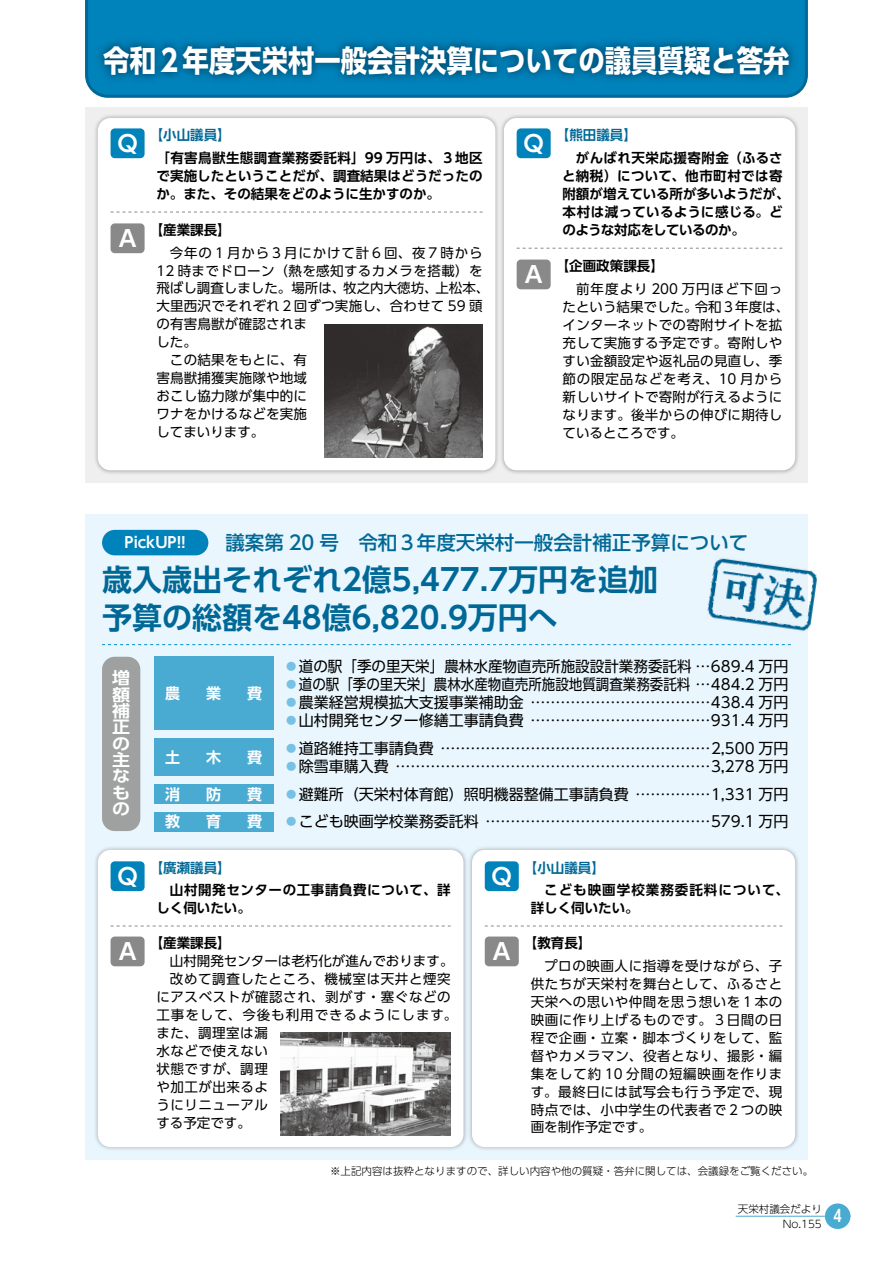
<style>
.page{position:relative;width:893px;height:1263px;background:#fff}
.page>*{position:absolute;margin:0;border:0;box-sizing:border-box;transform-origin:0 0}
.t1{font:700 30px/37.5px "UD Shin Go Pr 6 De";color:#006896}
.t2{font:700 30px "UD Shin Go Pr 6";color:#fff;scale:.88 1}
.t3{font:700 22.5px "UD Shin Go Pr 6 De";color:#fff}
.t4{font:500 19.5px "UD Shin Go Pr 6";color:#006896}
.t5{font:16.5px "UD Shin Go C Ofiz Pr 6 De B";color:#fff}
.t6{font:700 16.35px/16.4px "UD Shin Go Pr 6 De";color:#fff;text-align:justify;scale:1.1 1}
.t7{font:15px/18px "UD Shin Go Pr 6";color:#000;text-align:justify}
.t8{font:700 15px "UD Shin Go Pr 6 De";color:#fff}
.t9{font:13.5px/18px "UD Shin Go Pr 6";letter-spacing:.02em;color:#000}
.t10{font:700 13.5px/18px "UD Shin Go Pr 6 De";letter-spacing:.005em;color:#000;text-align:justify}
.t11{font:13.5px "UD Shin Go Pr 6";color:#000}
.t12{font:13.5px "UD Shin Go Pr 6";letter-spacing:.045em;color:#000}
.t13{font:700 13.5px/18px "UD Shin Go Pr 6 De";letter-spacing:.045em;color:#000}
.t14{font:700 13.5px/18px "UD Shin Go Pr 6 De";letter-spacing:.075em;color:#000}
.t15{font:700 13.5px "UD Shin Go Pr 6 De";color:#006896}
.t16{font:13.5px "UD Shin Go Pr 6";letter-spacing:.06em;color:#000}
.t17{font:13.5px/18px "UD Shin Go Pr 6";letter-spacing:.075em;color:#000}
.t18{font:13.5px "UD Shin Go Pr 6";letter-spacing:.07em;color:#000}
.t19{font:300 10.5px "UD Shin Go Pr 6";color:#000}
.s1{color:#76c1e5}
</style>
<div class="page">
<svg style="left:85px;top:0;width:723px;height:98px;background:#0281b8"></svg>
<div style="left:85px;top:514px;width:723px;height:645px;background:#eaf6fd"></div>
<svg style="left:102px;top:644px;width:689px;height:1px"></svg>
<div style="left:102px;top:657px;width:38px;height:174px;background:#9fa0a0;border-radius:13px"></div>
<div style="left:85px;top:107px;width:723px;height:376px;background:#efefef"></div>
<div style="left:93px;top:113px;width:407px;height:362px;background:#000;opacity:.3"></div>
<div style="left:98px;top:118px;width:397px;height:352px;background:#fff;border-radius:13px"></div>
<div style="left:499px;top:113px;width:301px;height:362px;background:#000;opacity:.3"></div>
<div style="left:504px;top:118px;width:291px;height:352px;background:#fff;border-radius:13px"></div>
<div style="left:93px;top:845px;width:375px;height:306px;background:#000;opacity:.3"></div>
<div style="left:98px;top:850px;width:365px;height:297px;background:#fff;border-radius:13px"></div>
<div style="left:467px;top:845px;width:333px;height:306px;background:#000;opacity:.3"></div>
<div style="left:472px;top:850px;width:323px;height:297px;background:#fff;border-radius:13px"></div>
<svg style="left:111px;top:212px;width:372px;height:1px"></svg>
<svg style="left:517px;top:248px;width:265px;height:1px"></svg>
<svg style="left:111px;top:926px;width:340px;height:1px"></svg>
<svg style="left:485px;top:926px;width:297px;height:1px"></svg>
<div style="left:154px;top:657px;width:119px;height:73px;background:#49aad2"></div>
<div style="left:154px;top:738px;width:119px;height:38px;background:#49aad2"></div>
<div style="left:154px;top:784px;width:119px;height:19px;background:#49aad2"></div>
<div style="left:154px;top:812px;width:119px;height:19px;background:#49aad2"></div>
<img style="left:281px;top:1033px;width:170px;height:102px">
<img style="left:324px;top:324px;width:159px;height:134px">
<svg style="left:95px;top:37px;width:703px;height:47px;background:#006b9b"></svg>
<div style="left:102px;top:530px;width:106px;height:25px;background:#0082ba;border-radius:13px"></div>
<img style="left:707px;top:558px;width:111px;height:73px">
<div style="left:111px;top:128px;width:34px;height:30px;background:#0082ba;border-radius:4px"></div>
<div style="left:517px;top:128px;width:34px;height:30px;background:#0082ba;border-radius:4px"></div>
<div style="left:111px;top:861px;width:34px;height:30px;background:#0082ba;border-radius:4px"></div>
<div style="left:485px;top:861px;width:34px;height:30px;background:#0082ba;border-radius:4px"></div>
<div style="left:111px;top:223px;width:34px;height:30px;background:#898989;border-radius:4px"></div>
<div style="left:517px;top:260px;width:34px;height:29px;background:#898989;border-radius:4px"></div>
<div style="left:111px;top:936px;width:34px;height:30px;background:#898989;border-radius:4px"></div>
<div style="left:485px;top:936px;width:34px;height:30px;background:#898989;border-radius:4px"></div>
<hr style="left:736px;top:1216px;width:114px;height:1px;background:#49aad2">
<div style="left:825px;top:1203px;width:25px;height:26px;background:#49aad2;border-radius:50%"></div>
<h1 class="t2" style="left:103px;top:36px;width:781px">令和２年度天栄村一般会計決算についての議員質疑と答弁</h1>
<h2 class="t3" style="left:117px;top:125px;width:22px">Q</h2>
<h2 class="t3" style="left:119px;top:220px;width:19px">A</h2>
<p class="t15" style="left:150px;top:124px;width:82px">【小山議員【</p>
<p class="t10" style="left:156px;top:148px;width:328px">「有害鳥獣生態調査業務委託料」99 万円は、３地区で実施したということだが、調査結果はどうだったのか。また、その結果をどのように生かすのか。</p>
<p class="t10" style="left:150px;top:221px;width:82px">【産業課長【</p>
<p class="t16" style="left:170px;top:241px;width:314px">今年の１月から３月にかけて計６回、夜７時から</p>
<p class="t9" style="left:156px;top:261px;width:328px">12 時までドローン（熱を感知するカメラを搭載）を</p>
<p class="t9" style="left:435px;top:279px;width:55px">上松本、</p>
<p class="t11" style="left:156px;top:277px;width:190px">飛ばし調査しました。場所は、</p>
<p class="t9" style="left:156px;top:297px;width:328px">大里西沢でそれぞれ２回ずつ実施し、合わせて 59 頭</p>
<p class="t9" style="left:156px;top:315px;width:152px">の有害鳥獣が確認されま</p>
<p class="t9" style="left:156px;top:333px;width:42px">した。</p>
<p class="t9" style="left:170px;top:351px;width:139px">この結果をもとに、有</p>
<p class="t9" style="left:156px;top:369px;width:152px">害鳥獣捕獲実施隊や地域</p>
<p class="t9" style="left:156px;top:387px;width:152px">おこし協力隊が集中的に</p>
<p class="t9" style="left:156px;top:405px;width:152px">ワナをかけるなどを実施</p>
<p class="t11" style="left:156px;top:421px;width:109px">してまいります。</p>
<p class="t9" style="left:343px;top:279px;width:96px">牧之内大徳坊、</p>
<h2 class="t3" style="left:523px;top:125px;width:22px">Q</h2>
<h2 class="t3" style="left:525px;top:256px;width:19px">A</h2>
<p class="t15" style="left:556px;top:124px;width:82px">【熊田議員【</p>
<p class="t10" style="left:562px;top:148px;width:229px;text-align:left;text-indent:14px">がんばれ天栄応援寄附金（ふるさと納税）について、他市町村では寄附額が増えている所が多いようだが、本村は減っているように感じる。どのような対応をしているのか。</p>
<p class="t10" style="left:556px;top:257px;width:109px">【企画政策課長【</p>
<p class="t17" style="left:695px;top:279px;width:96px;text-indent:-119px">前年度より 200 万円ほど下回っ令和３年度は、</p>
<p class="t9" style="left:563px;top:297px;width:221px">たという結果でした。<br>インターネットでの寄附サイトを拡充して実施する予定です。寄附しやすい金額設定や返礼品の見直し、季節の限定品などを考え、10 月から新しいサイトで寄附が行えるようになります。後半からの伸びに期待しているところです。</p>
<h3 class="t4" style="left:225px;top:527px;width:524px">議案第 20 号　令和３年度天栄村一般会計補正予算について</h3>
<h1 class="t1" style="left:102px;top:560px;width:558px">歳入歳出それぞれ2億5,477.7万円を追加予算の総額を48億6,820.9万円へ</h1>
<p class="t8" style="left:124px;top:530px;width:63px">PickUP !!</p>
<p class="t6" style="left:112px;top:669px;width:18px">増額補正の主なもの</p>
<p class="t8" style="left:165px;top:681px;width:16px">農</p>
<p class="t8" style="left:206px;top:681px;width:16px">業</p>
<p class="t8" style="left:247px;top:681px;width:16px">費</p>
<p class="t8" style="left:165px;top:745px;width:16px">土</p>
<p class="t8" style="left:206px;top:745px;width:16px">木</p>
<p class="t8" style="left:247px;top:745px;width:16px">費</p>
<p class="t8" style="left:165px;top:782px;width:16px">消</p>
<p class="t8" style="left:206px;top:782px;width:16px">防</p>
<p class="t8" style="left:247px;top:782px;width:16px">費</p>
<p class="t8" style="left:165px;top:809px;width:16px">教</p>
<p class="t8" style="left:206px;top:809px;width:16px">育</p>
<p class="t8" style="left:247px;top:809px;width:16px">費</p>
<p class="t7" style="left:284px;top:657px;width:506px"><span class="s1">⃝</span>道の駅「季の里天栄」農林水産物直売所施設設計業務委託料 …689.4 万円<span class="s1">⃝</span>道の駅「季の里天栄」農林水産物直売所施設地質調査業務委託料 …484.2 万円<span class="s1">⃝</span>農業経営規模拡大支援事業補助金 ………………………………438.4 万円<span class="s1">⃝</span>山村開発センター修繕工事請負費 ………………………………931.4 万円</p>
<p class="t7" style="left:284px;top:739px;width:506px"><span class="s1">⃝</span>道路維持工事請負費 ………………………………………………2,500 万円</p>
<p class="t7" style="left:284px;top:752px;width:506px;line-height:27.8px"><span class="s1">⃝</span>除雪車購入費 ………………………………………………………3,278 万円<span class="s1">⃝</span>避難所（天栄村体育館）照明機器整備工事請負費 ……………1,331 万円</p>
<p class="t7" style="left:284px;top:812px;width:506px"><span class="s1">⃝</span>こども映画学校業務委託料 ………………………………………579.1 万円</p>
<h2 class="t3" style="left:117px;top:858px;width:22px">Q</h2>
<h2 class="t3" style="left:119px;top:933px;width:19px">A</h2>
<p class="t15" style="left:150px;top:857px;width:82px">【廣瀬議員【</p>
<p class="t13" style="left:156px;top:881px;width:296px;text-indent:14px">山村開発センターの工事請負費について、詳しく伺いたい。</p>
<h2 class="t3" style="left:492px;top:858px;width:22px">Q</h2>
<p class="t15" style="left:524px;top:857px;width:82px">【小山議員【</p>
<p class="t14" style="left:531px;top:881px;width:260px;text-indent:14px">こども映画学校業務委託料について、詳しく伺いたい。</p>
<p class="t10" style="left:524px;top:934px;width:69px">【教育長【</p>
<p class="t9" style="left:531px;top:956px;width:253px;text-align:justify;text-indent:14px">プロの映画人に指導を受けながら、子供たちが天栄村を舞台として、ふるさと天栄への思いや仲間を思う想いを１本の映画に作り上げるものです。３日間の日程で企画・立案・脚本づくりをして、監督やカメラマン、役者となり、撮影・編集をして約 10 分間の短編映画を作ります。最終日には試写会も行う予定で、現時点では、小中学生の代表者で２つの映画を制作予定です。</p>
<p class="t19" style="left:330px;top:1163px;width:485px">※上記内容は抜粋となりますので、詳しい内容や他の質疑・答弁に関しては、会議録をご覧ください。</p>
<p class="t10" style="left:150px;top:934px;width:82px">【産業課長【</p>
<p class="t11" style="left:170px;top:950px;width:285px">山村開発センターは老朽化が進んでおります。</p>
<p class="t12" style="left:170px;top:968px;width:282px">改めて調査したところ、機械室は天井と煙突</p>
<p class="t12" style="left:156px;top:986px;width:296px">にアスベストが確認され、剥がす・塞ぐなどの</p>
<p class="t18" style="left:156px;top:1004px;width:302px">工事をして、今後も利用できるようにします。</p>
<p class="t9" style="left:156px;top:1024px;width:113px">また、調理室は漏</p>
<p class="t9" style="left:156px;top:1042px;width:113px">水などで使えない</p>
<p class="t9" style="left:156px;top:1060px;width:113px">状態ですが、調理</p>
<p class="t9" style="left:156px;top:1078px;width:113px">や加工が出来るよ</p>
<p class="t9" style="left:156px;top:1096px;width:113px">うにリニューアル</p>
<p class="t9" style="left:156px;top:1114px;width:96px">する予定です。</p>
<h2 class="t3" style="left:493px;top:933px;width:19px">A</h2>
<p class="t19" style="left:738px;top:1200px;width:85px">天栄村議会だより</p>
<p class="t19" style="left:783px;top:1215px;width:41px">No.155</p>
<p class="t5" style="left:834px;top:1203px;width:10px">4</p>
</div>
